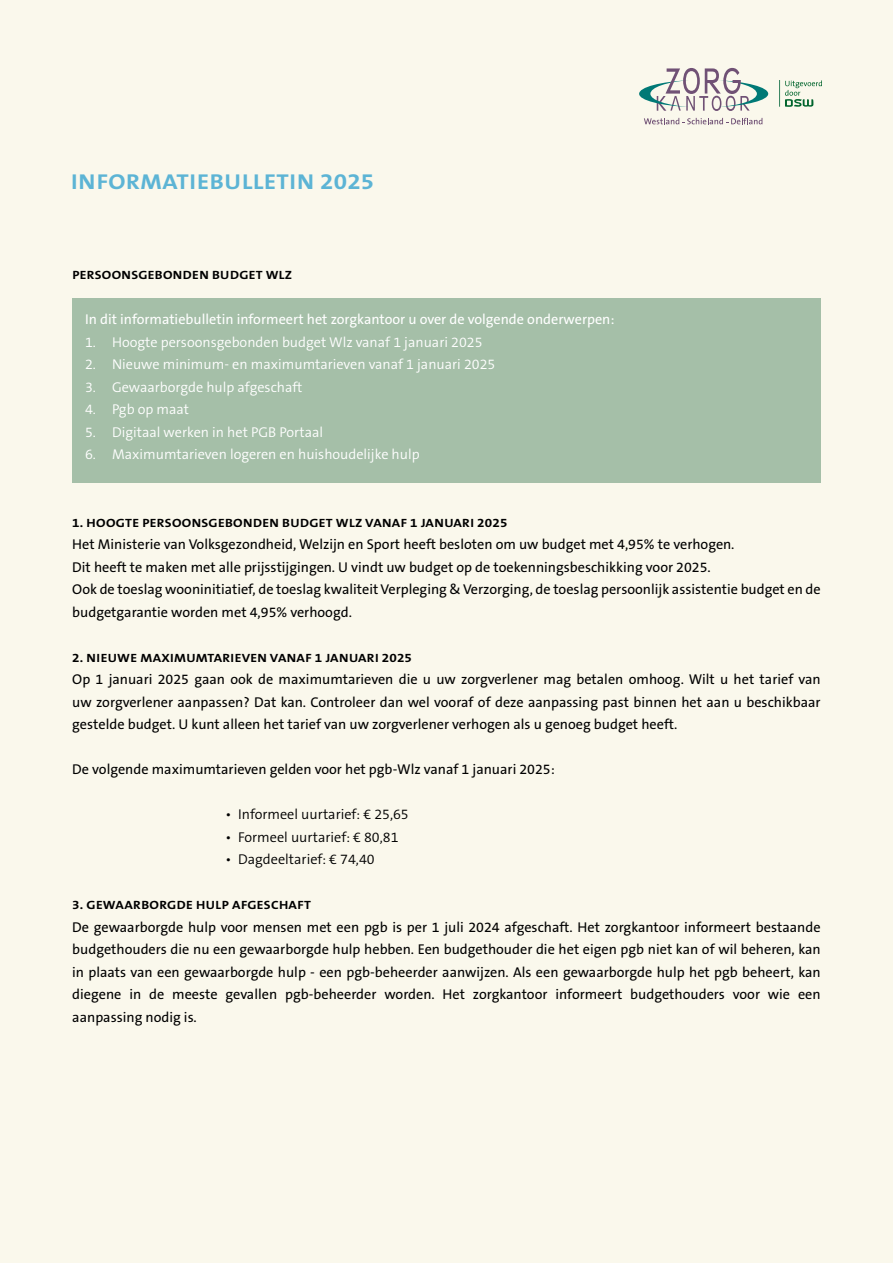
<style>
.page{position:relative;width:893px;height:1263px;background:#faf8ec}
.page>*{position:absolute;margin:0;border:0;box-sizing:border-box;transform-origin:0 0}
.t1{font:700 21.6px "The Sans B W7";letter-spacing:.025em;color:#5cb4d5;scale:1.13 1}
.t2{font:14.25px/22.5px "The Sans B W5 Plain";color:#000;text-align:justify}
.t3{font:300 14.25px "The Sans B W4";color:#fff}
.t4{font:14.25px "The Sans B W5 Plain";color:#fff}
.t5{font:300 14.25px "The Sans B W4";color:#000}
.t6{font:700 12px "The Sans B W7";letter-spacing:.025em;color:#000;scale:1.12 1}
</style>
<div class="page">
<svg style="left:639px;top:68px;width:129px;height:43px"></svg>
<svg style="left:644px;top:118px;width:118px;height:6px"></svg>
<svg style="left:779px;top:80px;width:43px;height:27px"></svg>
<div style="left:72px;top:298px;width:749px;height:185px;background:#a5bfa8"></div>
<h1 class="t1" style="left:71px;top:168px;width:270px">INFORMATIEBULLETIN 2025</h1>
<p class="t6" style="left:72px;top:267px;width:198px">PERSOONSGEBONDEN BUDGET WLZ</p>
<p class="t4" style="left:85px;top:310px;width:531px">In dit informatiebulletin informeert het zorgkantoor u over de volgende onderwerpen:</p>
<p class="t3" style="left:85px;top:333px;width:399px">1. Hoogte persoonsgebonden budget Wlz vanaf 1 januari 2025</p>
<p class="t3" style="left:85px;top:355px;width:412px">2. Nieuwe minimum- en maximumtarieven vanaf 1 januari 2025</p>
<p class="t3" style="left:85px;top:378px;width:219px">3. Gewaarborgde hulp afgeschaft</p>
<p class="t3" style="left:85px;top:400px;width:105px">4. Pgb op maat</p>
<p class="t3" style="left:85px;top:423px;width:240px">5. Digitaal werken in het PGB Portaal</p>
<p class="t3" style="left:85px;top:445px;width:336px">6. Maximumtarieven logeren en huishoudelijke hulp</p>
<p class="t6" style="left:72px;top:515px;width:390px">1. HOOGTE PERSOONSGEBONDEN BUDGET WLZ VANAF 1 JANUARI 2025</p>
<p class="t2" style="left:72px;top:533px;width:750px;text-align:left">Het Ministerie van Volksgezondheid, Welzijn en Sport heeft besloten om uw budget met 4,95% te verhogen.<br>Dit heeft te maken met alle prijsstijgingen. U vindt uw budget op de toekenningsbeschikking voor 2025.<br>Ook de toeslag wooninitiatief, de toeslag kwaliteit Verpleging &amp; Verzorging, de toeslag persoonlijk assistentie budget en de budgetgarantie worden met 4,95% verhoogd.</p>
<p class="t6" style="left:72px;top:650px;width:305px">2. NIEUWE MAXIMUMTARIEVEN VANAF 1 JANUARI 2025</p>
<p class="t2" style="left:72px;top:668px;width:750px">Op 1 januari 2025 gaan ook de maximumtarieven die u uw zorgverlener mag betalen omhoog. Wilt u het tarief van uw zorgverlener aanpassen? Dat kan. Controleer dan wel vooraf of deze aanpassing past binnen het aan u beschikbaar gestelde budget. U kunt alleen het tarief van uw zorgverlener verhogen als u genoeg budget heeft.</p>
<p class="t2" style="left:72px;top:758px;width:484px">De volgende maximumtarieven gelden voor het pgb-Wlz vanaf 1 januari 2025:</p>
<p class="t5" style="left:225px;top:805px;width:185px">• Informeel uurtarief: € 25,65</p>
<p class="t5" style="left:225px;top:828px;width:175px">• Formeel uurtarief: € 80,81</p>
<p class="t5" style="left:225px;top:850px;width:151px">• Dagdeeltarief: € 74,40</p>
<p class="t6" style="left:72px;top:897px;width:215px">3. GEWAARBORGDE HULP AFGESCHAFT</p>
<p class="t2" style="left:72px;top:916px;width:750px">De gewaarborgde hulp voor mensen met een pgb is per 1 juli 2024 afgeschaft. Het zorgkantoor informeert bestaande budgethouders die nu een gewaarborgde hulp hebben. Een budgethouder die het eigen pgb niet kan of wil beheren, kan in plaats van een gewaarborgde hulp - een pgb-beheerder aanwijzen. Als een gewaarborgde hulp het pgb beheert, kan diegene in de meeste gevallen pgb-beheerder worden. Het zorgkantoor informeert budgethouders voor wie een aanpassing nodig is.</p>
</div>
